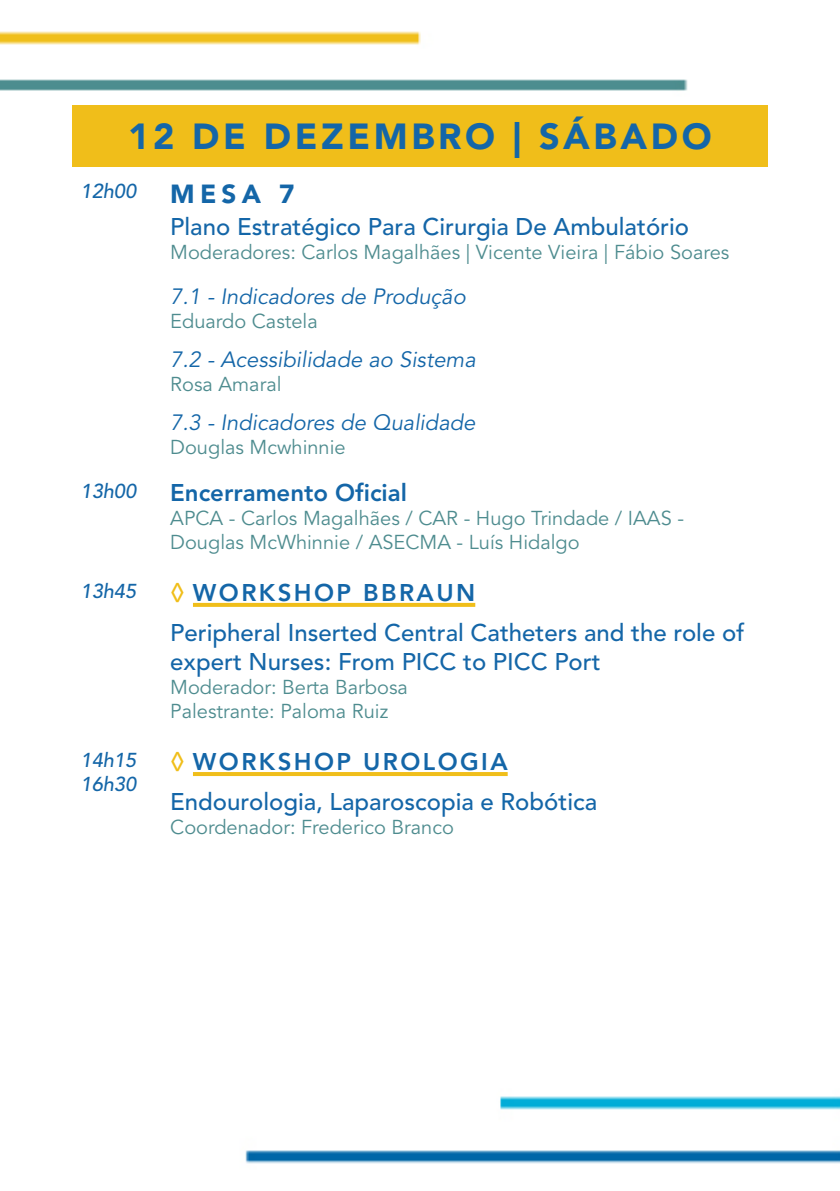
<style>
.page{position:relative;width:840px;height:1191px;background:#fff}
.page>*{position:absolute;margin:0;border:0;box-sizing:border-box;transform-origin:0 0}
.DATA{font:900 36px "Avenir LT Std";letter-spacing:.1em;color:#1466a8}
.mesa{font:900 26px "Avenir LT Std";color:#1466a8}
.tema_ws{font:500 24px/28.8px "Avenir LT Std";color:#1466a8}
.tema_mesa{font:500 24px "Avenir LT Std";color:#1466a8}
.titulo{font:800 24px "Avenir LT Std";letter-spacing:.1em;color:#1466a8}
.titulo-2{font:800 24px "Avenir LT Std";color:#1466a8}
.sessão_mesa{font:italic 22px "Avenir LT Std";color:#1466a8}
.PALESTRANTES{font:20px/24px "Avenir LT Std";color:#4e8c8f}
.HORA{font:italic 500 20px "Avenir LT Std";color:#1466a8}
.s1{color:#f0be1a}
</style>
<div class="page">
<img style="left:0;top:31px;width:839px;height:1133px">
<div style="left:72px;top:105px;width:695px;height:61px;background:#f0be1a"></div>
<svg style="left:193px;top:603px;width:282px;height:4px"></svg>
<hr style="left:193px;top:772px;width:314px;height:4px;background:#f0be1a">
<p class="DATA" style="left:128px;top:115px;width:585px">12 DE DEZEMBRO | SÁBADO</p>
<p class="HORA" style="left:80px;top:180px;width:57px">12h00</p>
<p class="mesa" style="left:170px;top:178px;width:126px">MESA 7</p>
<p class="tema_mesa" style="left:170px;top:212px;width:520px">Plano Estratégico Para Cirurgia De Ambulatório</p>
<p class="PALESTRANTES" style="left:170px;top:240px;width:560px">Moderadores: Carlos Magalhães | Vicente Vieira | Fábio Soares</p>
<p class="sessão_mesa" style="left:170px;top:283px;width:297px">7.1 - Indicadores de Produção</p>
<p class="PALESTRANTES" style="left:170px;top:309px;width:149px">Eduardo Castela</p>
<p class="sessão_mesa" style="left:170px;top:346px;width:307px">7.2 - Acessibilidade ao Sistema</p>
<p class="PALESTRANTES" style="left:170px;top:372px;width:113px">Rosa Amaral</p>
<p class="sessão_mesa" style="left:170px;top:410px;width:306px">7.3 - Indicadores de Qualidade</p>
<p class="PALESTRANTES" style="left:170px;top:436px;width:177px">Douglas Mcwhinnie</p>
<p class="HORA" style="left:80px;top:479px;width:57px">13h00</p>
<p class="titulo-2" style="left:170px;top:478px;width:238px">Encerramento Oficial</p>
<p class="PALESTRANTES" style="left:170px;top:506px;width:515px">APCA - Carlos Magalhães / CAR - Hugo Trindade / IAAS -<br>Douglas McWhinnie / ASECMA - Luís Hidalgo</p>
<p class="HORA" style="left:80px;top:579px;width:57px">13h45</p>
<p class="titulo" style="left:170px;top:578px;width:306px"><span class="s1">◊</span> WORKSHOP BBRAUN</p>
<p class="tema_ws" style="left:170px;top:619px;width:575px">Peripheral Inserted Central Catheters and the role of expert Nurses: From PICC to PICC Port</p>
<p class="PALESTRANTES" style="left:170px;top:675px;width:239px">Moderador: Berta Barbosa</p>
<p class="PALESTRANTES" style="left:170px;top:699px;width:219px">Palestrante: Paloma Ruiz</p>
<p class="HORA" style="left:80px;top:748px;width:57px">14h15</p>
<p class="HORA" style="left:80px;top:772px;width:57px">16h30</p>
<p class="titulo" style="left:170px;top:747px;width:339px"><span class="s1">◊</span> WORKSHOP UROLOGIA</p>
<p class="tema_ws" style="left:170px;top:788px;width:428px">Endourologia, Laparoscopia e Robótica</p>
<p class="PALESTRANTES" style="left:170px;top:816px;width:285px">Coordenador: Frederico Branco</p>
</div>
